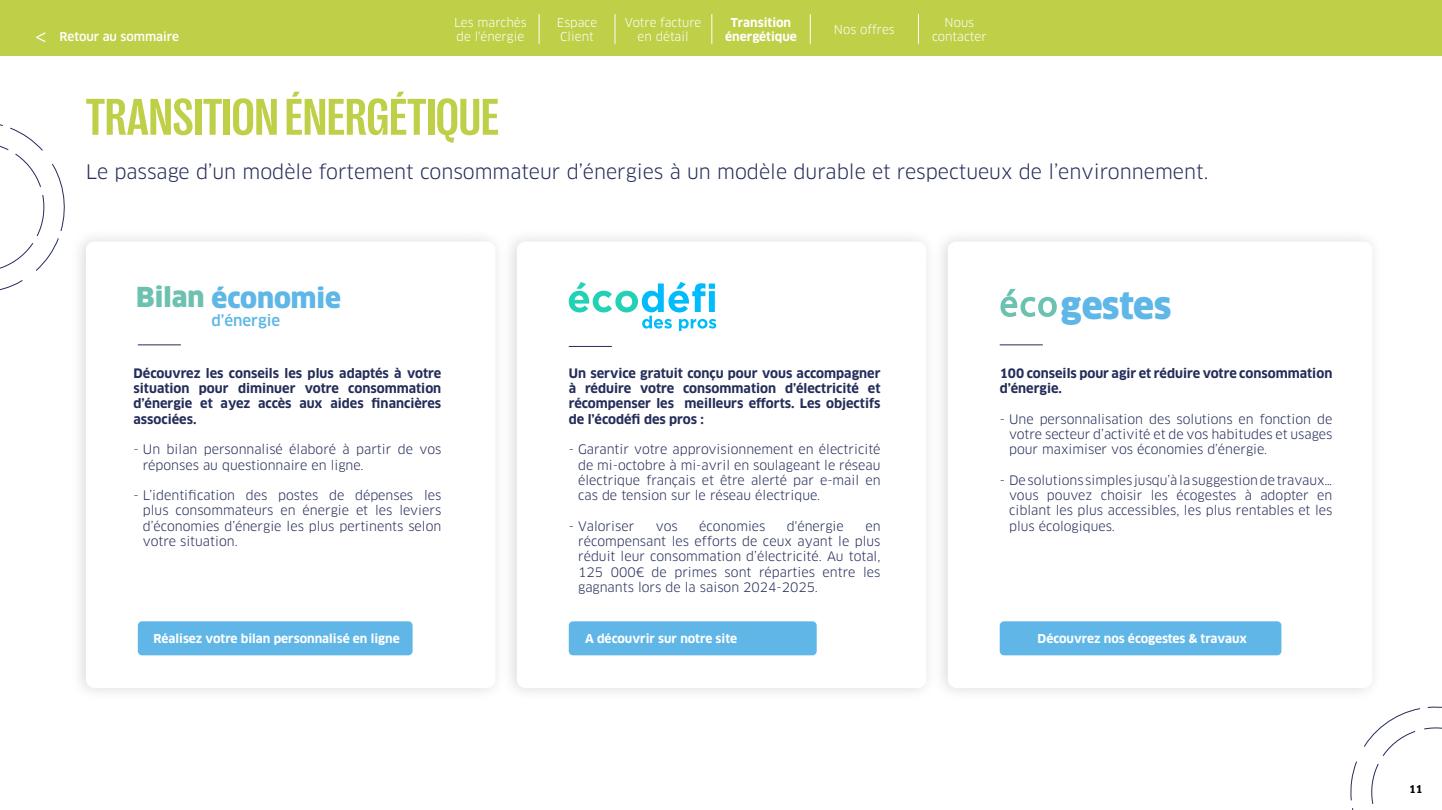
<style>
.page{position:relative;width:1442px;height:810px;background:#fff}
.page>*{position:absolute;margin:0;border:0;box-sizing:border-box;transform-origin:0 0}
.t1{font:700 condensed 52.5px "Right Grotesk";color:#c0cf48}
.t2{font:900 35.7px "Clan Pro";color:#5fb7e7}
.t3{font:900 26.85px "Clan Pro";color:#5fb7e7}
.t4{font:22.5px "Clan Pro";color:#fff}
.t5{font:19.5px "Clan Pro";color:#242c59}
.t6{font:500 15.08px "Clan Pro";color:#5fb7e7}
.t7{font:12.75px/15.3px "Clan Pro";color:#242c59;text-align:justify}
.t8{font:700 12.75px/15.3px "Clan Pro";color:#242c59;text-align:justify}
.t9{font:700 12px/14.4px "Clan Pro";color:#fff;text-align:center}
.t10{font:12px/14.4px "Clan Pro";color:#fff;text-align:center}
.t11{font:500 12px "Clan Pro";color:#fff}
.t12{font:700 10.5px "Clan Pro";color:#000}
.s1{color:#6cc1b0}
</style>
<div class="page">
<svg style="left:1350px;top:706px;width:91px;height:104px"></svg>
<div style="left:0;top:0;width:1441px;height:55px;background:#c0cf48"></div>
<svg style="left:0;top:124px;width:65px;height:167px"></svg>
<hr style="left:614px;top:14px;width:1px;height:30px;background:#fff">
<hr style="left:711px;top:14px;width:1px;height:30px;background:#fff">
<hr style="left:539px;top:14px;width:1px;height:30px;background:#fff">
<hr style="left:810px;top:14px;width:1px;height:30px;background:#fff">
<hr style="left:918px;top:14px;width:1px;height:30px;background:#fff">
<div style="left:70px;top:227px;width:437px;height:475px;background:#f6f6f6"></div>
<div style="left:86px;top:242px;width:409px;height:446px;background:#fff;border-radius:9px"></div>
<hr style="left:138px;top:345px;width:43px;height:1px;background:#242c59">
<div style="left:138px;top:621px;width:274px;height:34px;background:#60b7e7;border-radius:4px"></div>
<div style="left:500px;top:227px;width:438px;height:475px;background:#000;opacity:.15"></div>
<div style="left:517px;top:242px;width:409px;height:446px;background:#fff;border-radius:9px"></div>
<hr style="left:569px;top:346px;width:43px;height:1px;background:#242c59">
<div style="left:569px;top:621px;width:247px;height:34px;background:#60b7e7;border-radius:4px"></div>
<svg style="left:569px;top:282px;width:147px;height:49px"></svg>
<div style="left:931px;top:227px;width:453px;height:475px;background:#f9f9f9"></div>
<div style="left:947px;top:242px;width:425px;height:446px;background:#fff;border-radius:9px"></div>
<hr style="left:999px;top:345px;width:43px;height:1px;background:#242c59">
<div style="left:999px;top:621px;width:282px;height:34px;background:#60b7e7;border-radius:4px"></div>
<svg style="left:1000px;top:288px;width:57px;height:29px"></svg>
<h3 class="t4" style="left:34px;top:24px;width:15px">&lt;</h3>
<p class="t10" style="left:454px;top:15px;width:74px;text-align:left">Les marchés de l'énergie</p>
<p class="t9" style="left:725px;top:15px;width:73px">Transition énergétique</p>
<p class="t10" style="left:834px;top:22px;width:62px">Nos offres</p>
<p class="t10" style="left:932px;top:15px;width:56px">Nous contacter</p>
<p class="t10" style="left:625px;top:15px;width:78px">Votre facture en détail</p>
<p class="t10" style="left:557px;top:15px;width:42px">Espace</p>
<p class="t11" style="left:60px;top:30px;width:121px">Retour au sommaire</p>
<p class="t10" style="left:560px;top:29px;width:35px">Client</p>
<p class="t1" style="left:86px;top:90px;width:414px">TRANSITION ÉNERGÉTIQUE</p>
<p class="t5" style="left:86px;top:160px;width:1124px">Le passage d’un modèle fortement consommateur d’énergies à un modèle durable et respectueux de l’environnement.</p>
<h3 class="t3" style="left:136px;top:282px;width:206px"><span class="s1">Bilan</span> économie</h3>
<p class="t6" style="left:211px;top:311px;width:70px">d’énergie</p>
<p class="t8" style="left:134px;top:366px;width:309px">Découvrez les conseils les plus adaptés à votre situation pour diminuer votre consommation d’énergie et ayez accès aux aides financières associées.</p>
<p class="t7" style="left:143px;top:442px;width:300px;text-indent:-9px">- Un bilan personnalisé élaboré à partir de vos réponses au questionnaire en ligne.</p>
<p class="t7" style="left:143px;top:488px;width:300px;text-indent:-9px">- L’identification des postes de dépenses les plus consommateurs en énergie et les leviers d’économies d’énergie les plus pertinents selon votre situation.</p>
<p class="t9" style="left:153px;top:632px;width:248px">Réalisez votre bilan personnalisé en ligne</p>
<p class="t8" style="left:569px;top:366px;width:313px">Un service gratuit conçu pour vous accompagner à réduire votre consommation d’électricité et récompenser les meilleurs efforts. Les objectifs de l’écodéfi des pros :</p>
<p class="t7" style="left:578px;top:442px;width:304px;text-indent:-9px">- Garantir votre approvisionnement en électricité de mi-octobre à mi-avril en soulageant le réseau électrique français et être alerté par e-mail en cas de tension sur le réseau électrique.</p>
<p class="t7" style="left:569px;top:518px;width:67px">- Valoriser</p>
<p class="t7" style="left:655px;top:518px;width:24px">vos</p>
<p class="t7" style="left:699px;top:518px;width:68px">économies</p>
<p class="t7" style="left:787px;top:518px;width:58px">d'énergie</p>
<p class="t7" style="left:578px;top:518px;width:304px;text-indent:287px">en récompensant les efforts de ceux ayant le plus réduit leur consommation d’électricité. Au total, 125 000€ de primes sont réparties entre les gagnants lors de la saison 2024-2025.</p>
<p class="t9" style="left:585px;top:632px;width:154px">A découvrir sur notre site</p>
<h2 class="t2" style="left:1060px;top:285px;width:112px">gestes</h2>
<p class="t8" style="left:999px;top:366px;width:334px">100 conseils pour agir et réduire votre consommation d’énergie.</p>
<p class="t7" style="left:1009px;top:411px;width:325px;text-indent:-9px">- Une personnalisation des solutions en fonction de votre secteur d’activité et de vos habitudes et usages pour maximiser vos économies d’énergie.</p>
<p class="t7" style="left:1009px;top:473px;width:325px;text-indent:-9px">- De solutions simples jusqu’à la suggestion de travaux… vous pouvez choisir les écogestes à adopter en ciblant les plus accessibles, les plus rentables et les plus écologiques.</p>
<p class="t9" style="left:1037px;top:632px;width:211px">Découvrez nos écogestes &amp; travaux</p>
<p class="t12" style="left:1409px;top:783px;width:15px">11</p>
</div>
